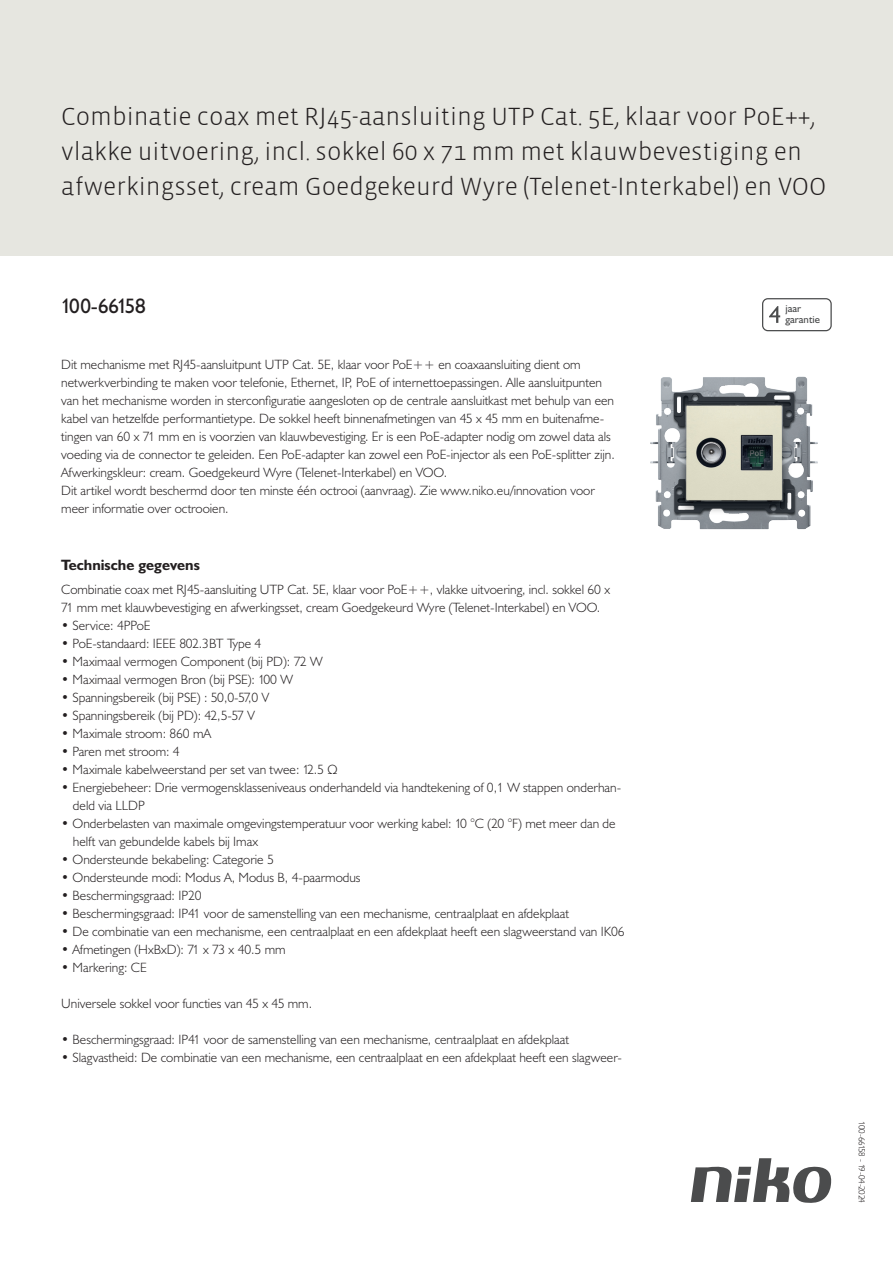
<style>
.page{position:relative;width:893px;height:1263px;background:#fff}
.page>*{position:absolute;margin:0;border:0;box-sizing:border-box;transform-origin:0 0}
.Title_datasheets{font:300 25.65px/35px "Vista Sans";color:#231f20}
.Article_number{font:21px "Humanist 521 BT";letter-spacing:-.055em;color:#231f20}
.Titles_parts{font:700 15px "Humanist 521 BT";color:#231f20}
.USP_Bullets{font:300 13.5px/18px "Humanist 521 BT";color:#231f20}
.Platte_tekst_CAB{font:300 13.5px/18px "Humanist 521 BT";color:#231f20}
.t1{font:10.8px/10.8px "Humanist 521 BT";color:#4b4c4d}
.Revision{font:300 9px "Humanist 521 BT";letter-spacing:-.05em;color:#231f20}
</style>
<div class="page">
<svg style="left:691px;top:1158px;width:141px;height:45px"></svg>
<div style="left:0;top:0;width:893px;height:255px;background:#e6e6e0"></div>
<svg style="left:762px;top:298px;width:70px;height:33px"></svg>
<img style="left:650px;top:376px;width:168px;height:154px">
<p class="Title_datasheets" style="left:61px;top:100px;width:767px">Combinatie coax met RJ45-aansluiting UTP Cat. 5E, klaar voor PoE++, vlakke uitvoering, incl. sokkel 60 x 71 mm met klauwbevestiging en afwerkingsset, cream Goedgekeurd Wyre (Telenet-Interkabel) en VOO</p>
<p class="Article_number" style="left:61px;top:293px;width:86px">100-66158</p>
<p class="t1" style="left:785px;top:303px;width:36px">jaar garantie</p>
<p class="Platte_tekst_CAB" style="left:61px;top:355px;width:555px">Dit mechanisme met RJ45-aansluitpunt UTP Cat. 5E, klaar voor PoE++ en coaxaansluiting dient om netwerkverbinding te maken voor telefonie, Ethernet, IP, PoE of internettoepassingen. Alle aansluitpunten van het mechanisme worden in sterconfiguratie aangesloten op de centrale aansluitkast met behulp van een kabel van hetzelfde performantietype. De sokkel heeft binnenafmetingen van 45 x 45 mm en buitenafme&shy;tingen van 60 x 71 mm en is voorzien van klauwbevestiging. Er is een PoE-adapter nodig om zowel data als voeding via de connector te geleiden. Een PoE-adapter kan zowel een PoE-injector als een PoE-splitter zijn.<br>Afwerkingskleur: cream. Goedgekeurd Wyre (Telenet-Interkabel) en VOO.<br>Dit artikel wordt beschermd door ten minste één octrooi (aanvraag). Zie www.niko.eu/innovation voor meer informatie over octrooien.</p>
<p class="Titles_parts" style="left:61px;top:555px;width:140px">Technische gegevens</p>
<p class="Platte_tekst_CAB" style="left:61px;top:580px;width:550px">Combinatie coax met RJ45-aansluiting UTP Cat. 5E, klaar voor PoE++, vlakke uitvoering, incl. sokkel 60 x<br>71 mm met klauwbevestiging en afwerkingsset, cream Goedgekeurd Wyre (Telenet-Interkabel) en VOO.</p>
<p class="USP_Bullets" style="left:61px;top:616px;width:91px">• Service: 4PPoE</p>
<p class="USP_Bullets" style="left:61px;top:634px;width:202px">• PoE-standaard: IEEE 802.3BT Type 4</p>
<p class="USP_Bullets" style="left:61px;top:652px;width:263px">• Maximaal vermogen Component (bij PD): 72 W</p>
<p class="USP_Bullets" style="left:61px;top:670px;width:233px">• Maximaal vermogen Bron (bij PSE): 100 W</p>
<p class="USP_Bullets" style="left:61px;top:688px;width:209px">• Spanningsbereik (bij PSE) : 50,0-57,0 V</p>
<p class="USP_Bullets" style="left:61px;top:706px;width:195px">• Spanningsbereik (bij PD): 42,5-57 V</p>
<p class="USP_Bullets" style="left:61px;top:724px;width:151px">• Maximale stroom: 860 mA</p>
<p class="USP_Bullets" style="left:61px;top:742px;width:120px">• Paren met stroom: 4</p>
<p class="USP_Bullets" style="left:61px;top:760px;width:278px">• Maximale kabelweerstand per set van twee: 12.5 Ω</p>
<p class="USP_Bullets" style="left:73px;top:778px;width:550px;text-indent:-12px">• Energiebeheer: Drie vermogensklasseniveaus onderhandeld via handtekening of 0,1 W stappen onderhan&shy;deld via LLDP</p>
<p class="USP_Bullets" style="left:73px;top:814px;width:544px;text-indent:-12px">• Onderbelasten van maximale omgevingstemperatuur voor werking kabel: 10 °C (20 °F) met meer dan de helft van gebundelde kabels bij Imax</p>
<p class="USP_Bullets" style="left:61px;top:850px;width:214px">• Ondersteunde bekabeling: Categorie 5</p>
<p class="USP_Bullets" style="left:61px;top:868px;width:301px">• Ondersteunde modi: Modus A, Modus B, 4-paarmodus</p>
<p class="USP_Bullets" style="left:61px;top:886px;width:142px">• Beschermingsgraad: IP20</p>
<p class="USP_Bullets" style="left:61px;top:904px;width:509px">• Beschermingsgraad: IP41 voor de samenstelling van een mechanisme, centraalplaat en afdekplaat</p>
<p class="USP_Bullets" style="left:61px;top:922px;width:565px">• De combinatie van een mechanisme, een centraalplaat en een afdekplaat heeft een slagweerstand van IK06</p>
<p class="USP_Bullets" style="left:61px;top:940px;width:226px">• Afmetingen (HxBxD): 71 x 73 x 40.5 mm</p>
<p class="USP_Bullets" style="left:61px;top:958px;width:87px">• Markering: CE</p>
<p class="USP_Bullets" style="left:61px;top:994px;width:252px">Universele sokkel voor functies van 45 x 45 mm.</p>
<p class="USP_Bullets" style="left:61px;top:1030px;width:509px">• Beschermingsgraad: IP41 voor de samenstelling van een mechanisme, centraalplaat en afdekplaat</p>
<p class="USP_Bullets" style="left:61px;top:1048px;width:562px">• Slagvastheid: De combinatie van een mechanisme, een centraalplaat en een afdekplaat heeft een slagweer-</p>
<p class="Revision" style="left:868px;top:1121px;width:83px;rotate:90deg">100-66158 - 19-04-2024</p>
</div>
